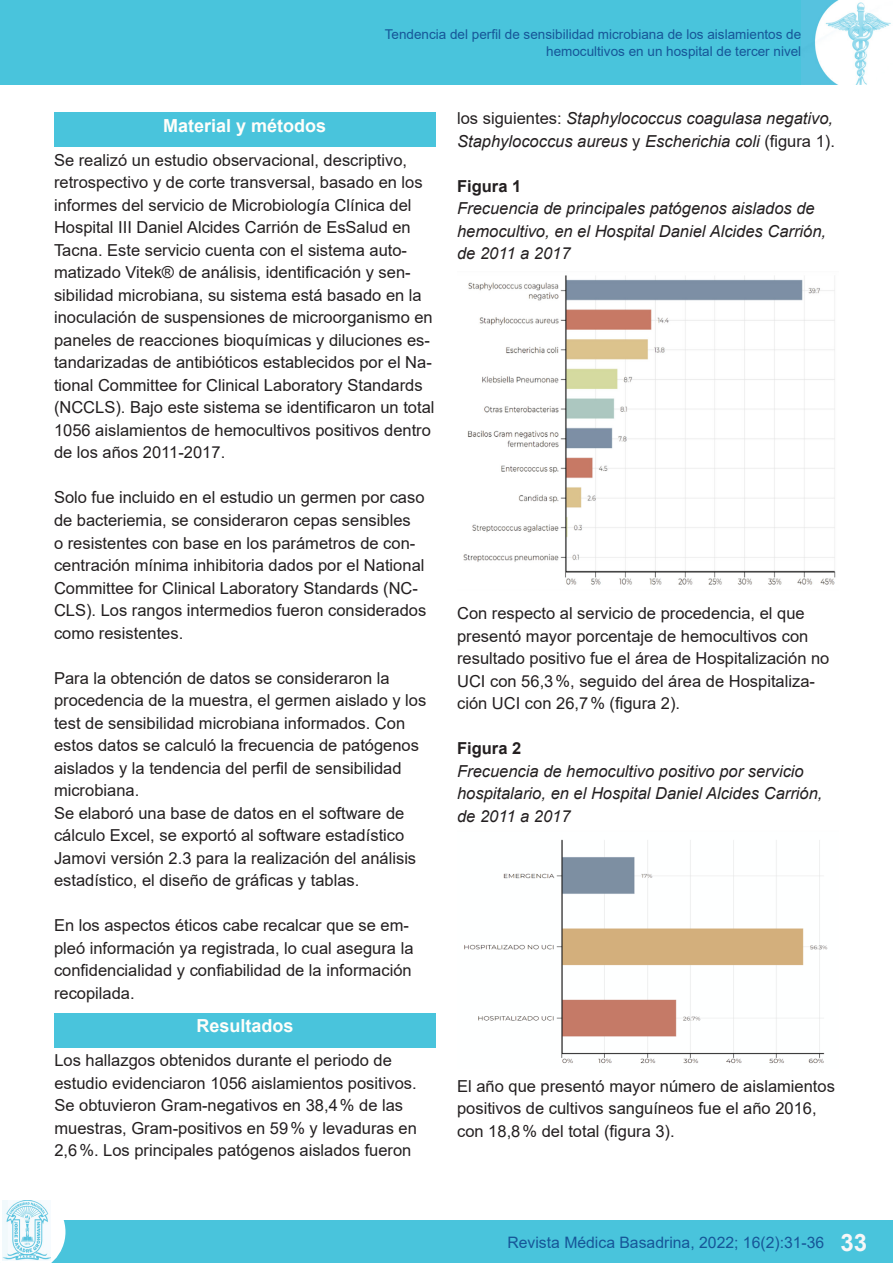
<style>
.page{position:relative;width:893px;height:1263px;background:#fff}
.page>*{position:absolute;margin:0;border:0;box-sizing:border-box;transform-origin:0 0}
.t1{font:700 24px "Arial";color:#f7f7f8}
.t2{font:700 18px "Arial";color:#fffefa}
.t3{font:16.5px/22.5px "Arial";color:#231f20}
.t4{font:italic 16.5px/22.5px "Arial";color:#231f20}
.t5{font:700 16.5px "Arial";color:#231f20}
.t6{font:15.75px "Arial";color:#165698}
.t7{font:13.5px/16.5px "Arial";color:#165698;text-align:right}
.s1{font-style:normal}
</style>
<div class="page">
<div style="left:1px;top:0;width:892px;height:85px;background:#49c4dc"></div>
<img style="left:801px;top:0;width:92px;height:85px">
<div style="left:0;top:1221px;width:893px;height:42px;background:#49c4dc"></div>
<svg style="left:0;top:1200px;width:65px;height:63px"></svg>
<img style="left:3px;top:1200px;width:48px;height:60px">
<div style="left:54px;top:112px;width:381px;height:34px;background:#49c4dc"></div>
<div style="left:54px;top:1013px;width:382px;height:34px;background:#49c4dc"></div>
<img style="left:463px;top:275px;width:373px;height:310px">
<img style="left:464px;top:839px;width:364px;height:225px">
<p class="t7" style="left:385px;top:26px;width:418px">Tendencia del perfil de sensibilidad microbiana de los aislamientos de hemocultivos en un hospital de tercer nivel</p>
<p class="t2" style="left:163px;top:113px;width:165px">Material y métodos</p>
<p class="t3" style="left:54px;top:149px;width:382px">Se realizó un estudio observacional, descriptivo, retrospectivo y de corte transversal, basado en los informes del servicio de Microbiología Clínica del Hospital III Daniel Alcides Carrión de EsSalud en Tacna. Este servicio cuenta con el sistema auto&shy;matizado Vitek® de análisis, identificación y sen&shy;sibilidad microbiana, su sistema está basado en la inoculación de suspensiones de microorganismo en paneles de reacciones bioquímicas y diluciones es&shy;tandarizadas de antibióticos establecidos por el Na&shy;tional Committee for Clinical Laboratory Standards (NCCLS). Bajo este sistema se identificaron un total 1056 aislamientos de hemocultivos positivos dentro de los años 2011-2017.</p>
<p class="t3" style="left:54px;top:486px;width:374px">Solo fue incluido en el estudio un germen por caso de bacteriemia, se consideraron cepas sensibles<br>o resistentes con base en los parámetros de con&shy;centración mínima inhibitoria dados por el National Committee for Clinical Laboratory Standards (NC-CLS). Los rangos intermedios fueron considerados como resistentes.</p>
<p class="t3" style="left:54px;top:666px;width:374px">Para la obtención de datos se consideraron la procedencia de la muestra, el germen aislado y los test de sensibilidad microbiana informados. Con estos datos se calculó la frecuencia de patógenos aislados y la tendencia del perfil de sensibilidad microbiana.</p>
<p class="t3" style="left:54px;top:801px;width:364px">Se elaboró una base de datos en el software de cálculo Excel, se exportó al software estadístico Jamovi versión 2.3 para la realización del análisis estadístico, el diseño de gráficas y tablas.</p>
<p class="t3" style="left:54px;top:914px;width:361px">En los aspectos éticos cabe recalcar que se em&shy;pleó información ya registrada, lo cual asegura la confidencialidad y confiabilidad de la información recopilada.</p>
<p class="t2" style="left:197px;top:1013px;width:99px">Resultados</p>
<p class="t3" style="left:54px;top:1049px;width:364px">Los hallazgos obtenidos durante el periodo de estudio evidenciaron 1056 aislamientos positivos.<br>Se obtuvieron Gram-negativos en 38,4% de las muestras, Gram-positivos en 59% y levaduras en 2,6%. Los principales patógenos aislados fueron</p>
<p class="t4" style="left:457px;top:107px;width:379px"><span class="s1">los siguientes:</span> Staphylococcus coagulasa negativo,<br>Staphylococcus aureus <span class="s1">y</span> Escherichia coli <span class="s1">(figura 1).</span></p>
<p class="t5" style="left:457px;top:174px;width:66px">Figura 1</p>
<p class="t4" style="left:457px;top:197px;width:370px">Frecuencia de principales patógenos aislados de hemocultivo, en el Hospital Daniel Alcides Carrión, de 2011 a 2017</p>
<p class="t3" style="left:457px;top:602px;width:374px">Con respecto al servicio de procedencia, el que presentó mayor porcentaje de hemocultivos con resultado positivo fue el área de Hospitalización no UCI con 56,3%, seguido del área de Hospitaliza&shy;ción UCI con 26,7% (figura 2).</p>
<p class="t5" style="left:457px;top:737px;width:66px">Figura 2</p>
<p class="t4" style="left:457px;top:760px;width:367px">Frecuencia de hemocultivo positivo por servicio hospitalario, en el Hospital Daniel Alcides Carrión, de 2011 a 2017</p>
<p class="t3" style="left:457px;top:1075px;width:379px">El año que presentó mayor número de aislamientos positivos de cultivos sanguíneos fue el año 2016, con 18,8% del total (figura 3).</p>
<p class="t6" style="left:507px;top:1231px;width:318px">Revista Médica Basadrina, 2022; 16(2):31-36</p>
<p class="t1" style="left:840px;top:1225px;width:28px">33</p>
</div>
